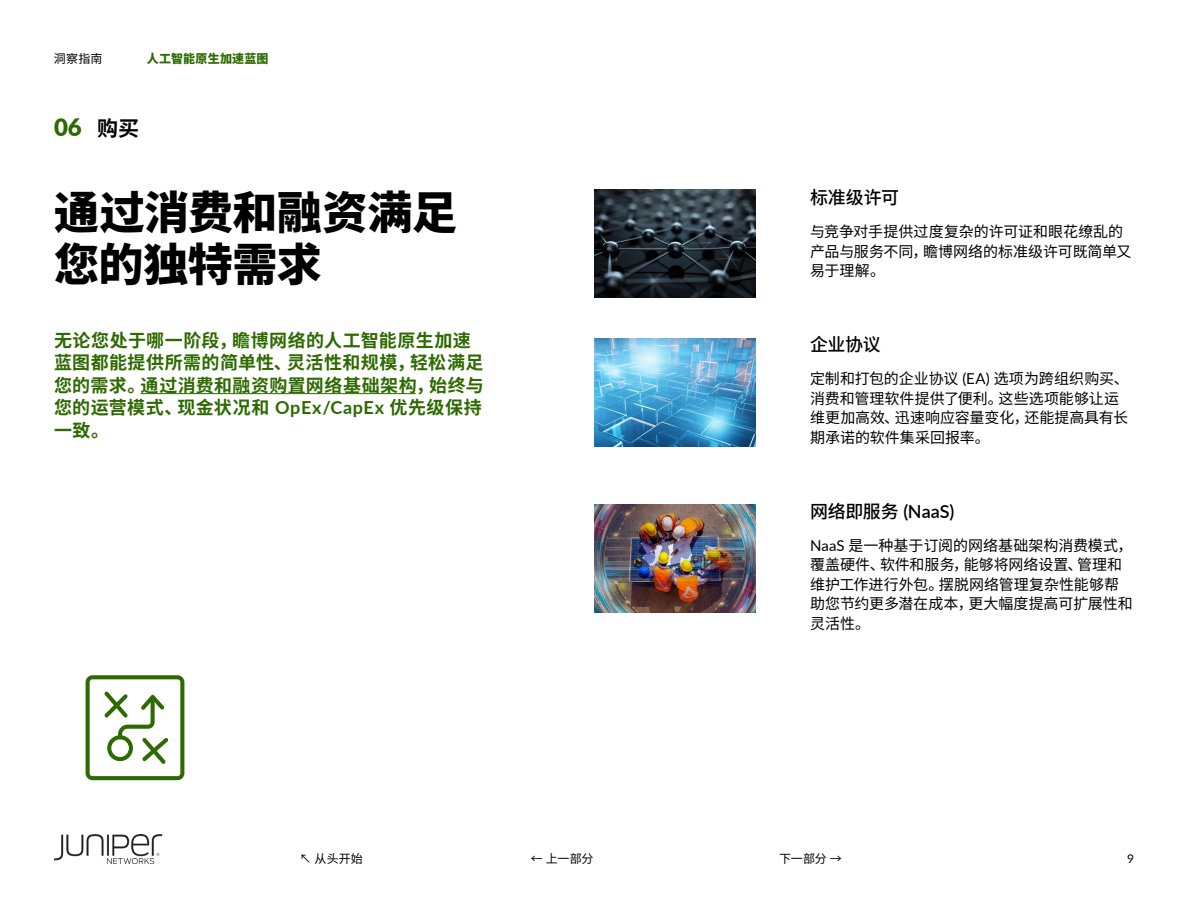
<style>
.page{position:relative;width:1188px;height:918px;background:#fff}
.page>*{position:absolute;margin:0;border:0;box-sizing:border-box;transform-origin:0 0}
.t1{font:800 45px/52.5px "Source Han Sans CN";letter-spacing:-.005em;color:#000}
.t2{font:900 24px "Lato";color:#2d6a00}
.t3{font:700 18px/22.5px "Source Han Sans CN";letter-spacing:.025em;color:#2d6a00}
.t4{font:600 18px "Lato";color:#000}
.t5{font:500 18px "Source Han Sans CN";letter-spacing:-.015em;color:#000}
.t6{font:15px/19.5px "Source Han Sans CN";letter-spacing:-.005em;color:#000}
.t7{font:12px "Source Han Sans CN";letter-spacing:.005em;color:#000}
.t8{font:800 12px "Source Han Sans CN";letter-spacing:.015em;color:#2d6a00}
.t9{font:12px "Lato";color:#000}
.s1{font-family:"Source Han Sans CN";font-weight:700;font-size:21px;color:#000}
.s2{font-family:"Lato"}
.s3{font-family:"Source Han Sans CN";font-weight:500}
</style>
<div class="page">
<img style="left:54px;top:835px;width:109px;height:29px">
<hr style="left:141px;top:393px;width:275px;height:1px;background:#2d6a00">
<img style="left:594px;top:190px;width:162px;height:108px">
<img style="left:594px;top:338px;width:162px;height:108px">
<img style="left:594px;top:505px;width:162px;height:108px">
<svg style="left:86px;top:675px;width:98px;height:105px"></svg>
<p class="t7" style="left:54px;top:52px;width:50px">洞察指南</p>
<p class="t8" style="left:147px;top:52px;width:123px">人工智能原生加速蓝图</p>
<h2 class="t2" style="left:54px;top:109px;width:87px">06 <span class="s1">购买</span></h2>
<h1 class="t1" style="left:54px;top:187px;width:405px">通过消费和融资满足您的独特需求</h1>
<p class="t3" style="left:54px;top:329px;width:431px">无论您处于哪一阶段，瞻博网络的人工智能原生加速蓝图都能提供所需的简单性、灵活性和规模，轻松满足您的需求。通过消费和融资购置网络基础架构，始终与您的运营模式、现金状况和 <span class="s2">OpEx/CapEx</span> 优先级保持一致。</p>
<p class="t5" style="left:810px;top:188px;width:91px">标准级许可</p>
<p class="t6" style="left:810px;top:222px;width:323px">与竞争对手提供过度复杂的许可证和眼花缭乱的产品与服务不同，瞻博网络的标准级许可既简单又易于理解。</p>
<p class="t5" style="left:810px;top:335px;width:72px">企业协议</p>
<p class="t6" style="left:810px;top:369px;width:320px">定制和打包的企业协议 <span class="s2">(EA)</span> 选项为跨组织购买、消费和管理软件提供了便利。这些选项能够让运维更加高效、迅速响应容量变化，还能提高具有长期承诺的软件集采回报率。</p>
<p class="t4" style="left:810px;top:498px;width:146px"><span class="s3">网络即服务</span> (NaaS)</p>
<p class="t6" style="left:810px;top:536px;width:324px"><span class="s2">NaaS</span> 是一种基于订阅的网络基础架构消费模式，覆盖硬件、软件和服务，能够将网络设置、管理和维护工作进行外包。摆脱网络管理复杂性能够帮助您节约更多潜在成本，更大幅度提高可扩展性和灵活性。</p>
<p class="t7" style="left:299px;top:852px;width:65px">↖ 从头开始</p>
<p class="t7" style="left:531px;top:852px;width:64px">← 上一部分</p>
<p class="t7" style="left:779px;top:852px;width:64px">下一部分 →</p>
<p class="t9" style="left:1127px;top:850px;width:8px">9</p>
</div>
